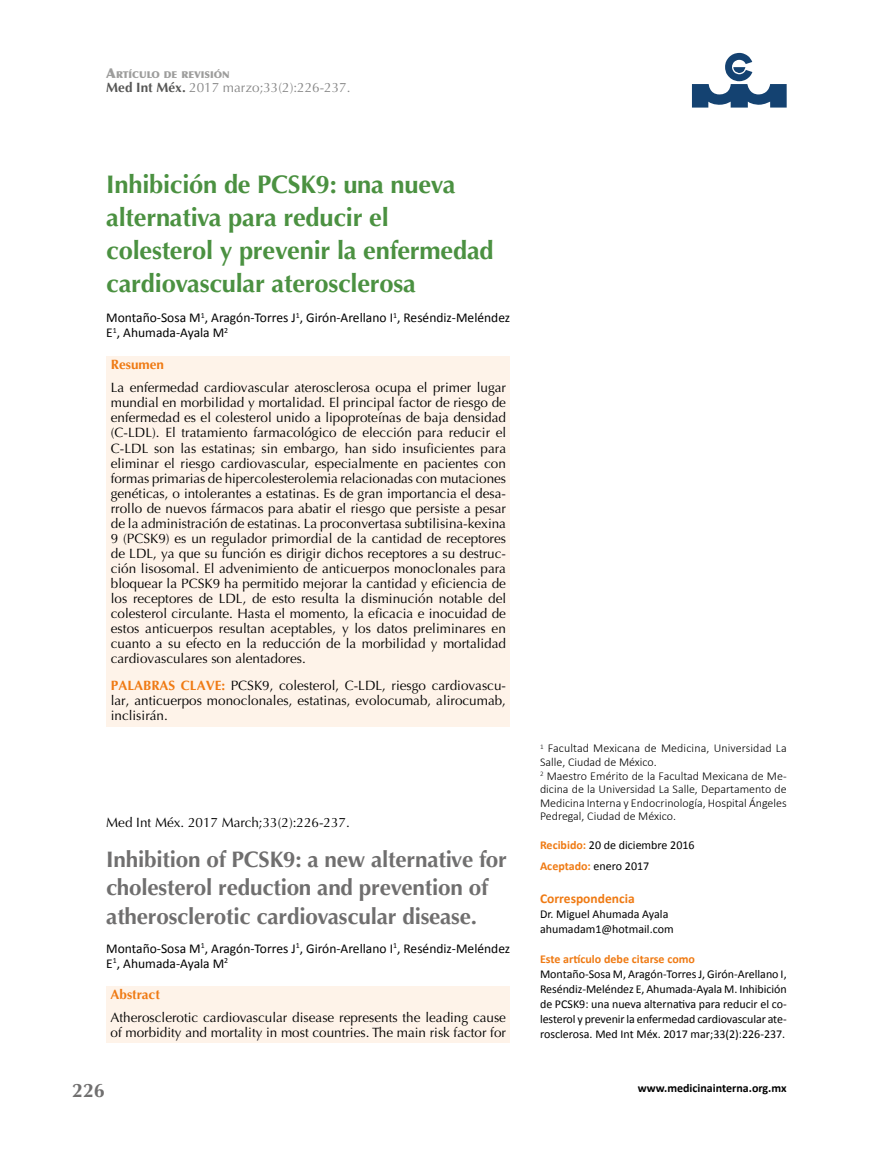
<style>
.page{position:relative;width:893px;height:1149px;background:#fff}
.page>*{position:absolute;margin:0;border:0;box-sizing:border-box;transform-origin:0 0}
.t1{font:700 25.5px/33px "Optima";letter-spacing:-.01em;color:#4b9141}
.t2{font:700 22.5px/28.5px "Optima";letter-spacing:-.01em;color:#706f6f}
.t3{font:700 19.5px "Optima";color:#706f6f}
.t4{font:13.5px/15px "Optima";color:#000;text-align:justify}
.t5{font:13.5px/15px "Calibri";color:#000}
.t6{font:13.5px "Optima";color:#878787}
.t7{font:700 13.5px "Optima";color:#ef7a13}
.t8{font:700 13.5px "Calibri";color:#ef7a13}
.t9{font:12px/15px "Calibri";color:#000}
.t10{font:300 12px/13.5px "Calibri";color:#000}
.t11{font:700 12px "Calibri";color:#ef7a13}
.t12{font:700 12px "Calibri";color:#000}
.t13{font:900 9.45px "Optima";color:#9d9d9c}
.s1{font-size:13.5px}
.s2{font-weight:700;color:#575756}
.s3{font-weight:700;color:#ef7a13}
</style>
<div class="page">
<svg style="left:692px;top:53px;width:95px;height:54px"></svg>
<div style="left:106px;top:986px;width:404px;height:56px;background:#fef3e9"></div>
<div style="left:107px;top:356px;width:403px;height:370px;background:#fef3e9"></div>
<p class="t13" style="left:106px;top:69px;width:125px"><span class="s1">A</span>RTÍCULO DE REVISIÓN</p>
<p class="t6" style="left:106px;top:80px;width:246px"><span class="s2">Med Int Méx.</span> 2017 marzo;33(2):226-237.</p>
<h1 class="t1" style="left:106px;top:168px;width:389px">Inhibición de PCSK9: una nueva alternativa para reducir el colesterol y prevenir la enfermedad cardiovascular aterosclerosa</h1>
<p class="t5" style="left:106px;top:310px;width:405px">Montaño-Sosa M<sup>1</sup>, Aragón-Torres J<sup>1</sup>, Girón-Arellano I<sup>1</sup>, Reséndiz-Meléndez<br>E<sup>1</sup>, Ahumada-Ayala M<sup>2</sup></p>
<p class="t7" style="left:111px;top:356px;width:55px">Resumen</p>
<p class="t4" style="left:111px;top:380px;width:397px">La enfermedad cardiovascular aterosclerosa ocupa el primer lugar mundial en morbilidad y mortalidad. El principal factor de riesgo de enfermedad es el colesterol unido a lipoproteínas de baja densidad (C-LDL). El tratamiento farmacológico de elección para reducir el C-LDL son las estatinas; sin embargo, han sido insuficientes para eliminar el riesgo cardiovascular, especialmente en pacientes con formas primarias de hipercolesterolemia relacionadas con mutaciones genéticas, o intolerantes a estatinas. Es de gran importancia el desa&shy;rrollo de nuevos fármacos para abatir el riesgo que persiste a pesar de la administración de estatinas. La proconvertasa subtilisina-kexina 9 (PCSK9) es un regulador primordial de la cantidad de receptores de LDL, ya que su función es dirigir dichos receptores a su destruc&shy;ción lisosomal. El advenimiento de anticuerpos monoclonales para bloquear la PCSK9 ha permitido mejorar la cantidad y eficiencia de los receptores de LDL, de esto resulta la disminución notable del colesterol circulante. Hasta el momento, la eficacia e inocuidad de estos anticuerpos resultan aceptables, y los datos preliminares en cuanto a su efecto en la reducción de la morbilidad y mortalidad cardiovasculares son alentadores.</p>
<p class="t4" style="left:111px;top:678px;width:397px"><span class="s3">PALABRAS CLAVE:</span> PCSK9, colesterol, C-LDL, riesgo cardiovascu&shy;lar, anticuerpos monoclonales, estatinas, evolocumab, alirocumab, inclisirán.</p>
<p class="t4" style="left:106px;top:815px;width:245px">Med Int Méx. 2017 March;33(2):226-237.</p>
<h2 class="t2" style="left:106px;top:844px;width:402px">Inhibition of PCSK9: a new alternative for cholesterol reduction and prevention of atherosclerotic cardiovascular disease.</h2>
<p class="t5" style="left:106px;top:940px;width:405px">Montaño-Sosa M<sup>1</sup>, Aragón-Torres J<sup>1</sup>, Girón-Arellano I<sup>1</sup>, Reséndiz-Meléndez<br>E<sup>1</sup>, Ahumada-Ayala M<sup>2</sup></p>
<p class="t7" style="left:111px;top:986px;width:51px">Abstract</p>
<p class="t4" style="left:111px;top:1010px;width:397px">Atherosclerotic cardiovascular disease represents the leading cause of morbidity and mortality in most countries. The main risk factor for</p>
<p class="t10" style="left:540px;top:741px;width:248px"><sup>1</sup> Facultad Mexicana de Medicina, Universidad La Salle, Ciudad de México.<br><sup>2</sup> Maestro Emérito de la Facultad Mexicana de Me&shy;dicina de la Universidad La Salle, Departamento de Medicina Interna y Endocrinología, Hospital Ángeles Pedregal, Ciudad de México.</p>
<p class="t9" style="left:540px;top:834px;width:156px;line-height:21px"><span class="s3">Recibido:</span> 20 de diciembre 2016<br><span class="s3">Aceptado:</span> enero 2017</p>
<p class="t8" style="left:540px;top:889px;width:96px">Correspondencia</p>
<p class="t9" style="left:540px;top:905px;width:135px">Dr. Miguel Ahumada Ayala ahumadam1@hotmail.com</p>
<p class="t11" style="left:540px;top:950px;width:156px">Este artículo debe citarse como</p>
<p class="t9" style="left:540px;top:965px;width:248px;text-align:justify">Montaño-Sosa M, Aragón-Torres J, Girón-Arellano I, Reséndiz-Meléndez E, Ahumada-Ayala M. Inhibición de PCSK9: una nueva alternativa para reducir el co&shy;lesterol y prevenir la enfermedad cardiovascular ate&shy;rosclerosa. Med Int Méx. 2017 mar;33(2):226-237.</p>
<h3 class="t3" style="left:72px;top:1079px;width:34px">226</h3>
<p class="t12" style="left:638px;top:1079px;width:150px">www.medicinainterna.org.mx</p>
</div>
